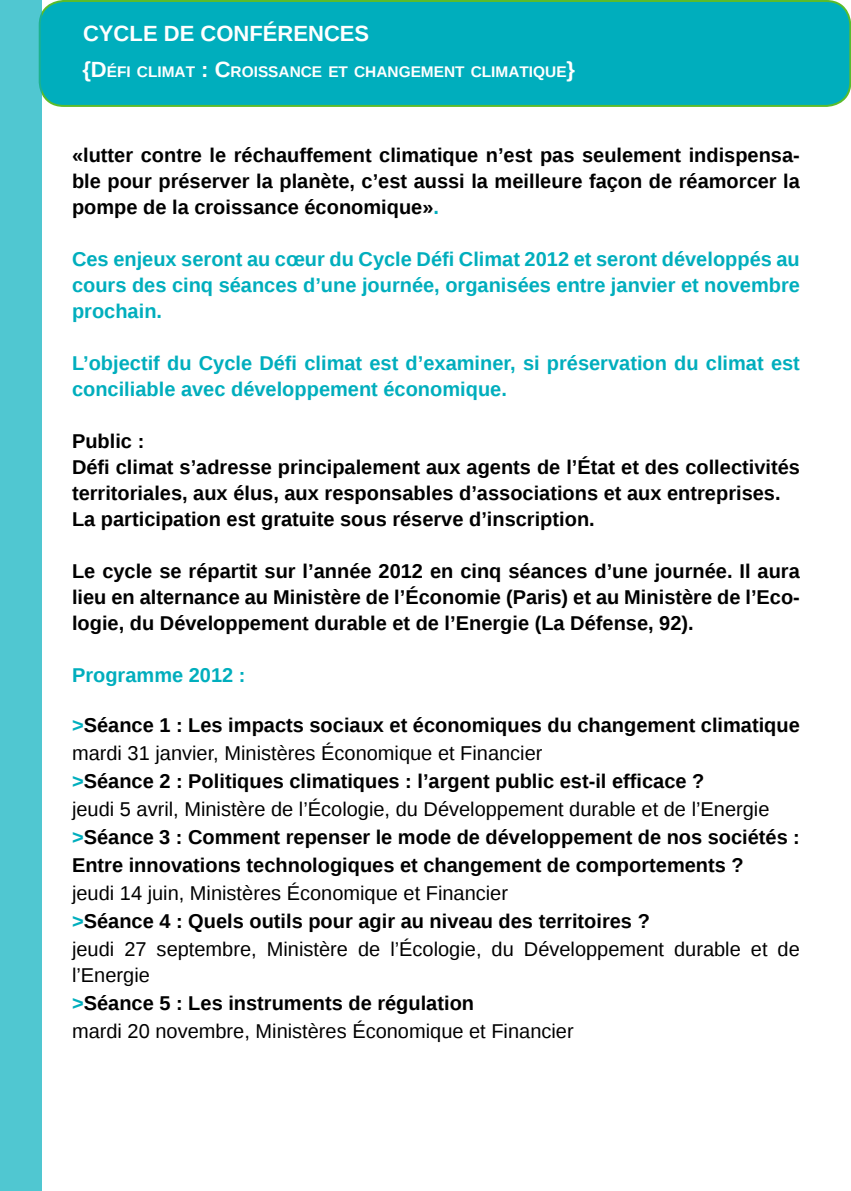
<style>
.page{position:relative;width:851px;height:1191px;background:#fff}
.page>*{position:absolute;margin:0;border:0;box-sizing:border-box;transform-origin:0 0}
.t1{font:700 22px "Liberation Sans";color:#fff}
.t2{font:700 20px/26px "Liberation Sans";color:#000;text-align:justify}
.t3{font:700 20px/26px "Liberation Sans";color:#00aebd;text-align:justify}
.t4{font:20px/28px "Liberation Sans";color:#000}
.t5{font:700 15.4px "Liberation Sans";color:#fff}
.s1{font-style:inherit}
.s2{font-size:22px}
.s3{color:#00aebd}
.s4{font-weight:400}
.s5{font-weight:700;color:#00aebd}
.s6{font-weight:700}
</style>
<div class="page">
<div style="left:40px;top:1px;width:810px;height:105px;background:#00aebd;border-radius:24px"></div>
<div style="left:39px;top:0;width:811px;height:107px;border:2px solid #5bbc2b;border-radius:24px"></div>
<div style="left:0;top:0;width:42px;height:1191px;background:#50c7d1"></div>
<p class="t1" style="left:83px;top:18px;width:134px">CYCLE DE CONF</p>
<p class="t1" style="left:263px;top:18px;width:31px"><span class="s1">é</span>RENCES</p>
<p class="t5" style="left:82px;top:61px;width:494px"><span class="s2">{D</span>ÉFI CLIMAT <span class="s2">: C</span>ROISSANCE ET CHANGEMENT CLIMATIQUE<span class="s2">}</span></p>
<p class="t2" style="left:72px;top:142px;width:729px">«lutter contre le réchauffement climatique n’est pas seulement indispensa&shy;ble pour préserver la planète, c’est aussi la meilleure façon de réamorcer la pompe de la croissance économique»<span class="s3">.</span></p>
<p class="t3" style="left:72px;top:246px;width:729px">Ces enjeux seront au cœur du Cycle Défi Climat 2012 et seront développés au cours des cinq séances d’une journée, organisées entre janvier et novembre prochain.</p>
<p class="t3" style="left:72px;top:350px;width:729px">L’objectif du Cycle Défi climat est d’examiner, si préservation du climat est conciliable avec développement économique.</p>
<p class="t2" style="left:72px;top:428px;width:729px;text-align:left">Public :<br>Défi climat s’adresse principalement aux agents de l’état et des collectivités territoriales, aux élus, aux responsables d’associations et aux entreprises.<br>La participation est gratuite sous réserve d’inscription.</p>
<p class="t2" style="left:72px;top:558px;width:729px">Le cycle se répartit sur l’année 2012 en cinq séances d’une journée. Il aura lieu en alternance au Ministère de l’économie (Paris) et au Ministère de l’Eco&shy;logie, du Développement durable et de l’Energie (La Défense, 92).</p>
<p class="t3" style="left:72px;top:662px;width:175px">Programme 2012 :</p>
<p class="t2" style="left:72px;top:711px;width:729px;line-height:28px;text-align:left"><span class="s3">&gt;</span>Séance 1 : Les impacts sociaux et économiques du changement climatique <span class="s4">mardi 31 janvier, Ministères économique et Financier<br></span><span class="s3">&gt;</span>Séance 2 : Politiques climatiques : l’argent public est-il efficace ?<br><span class="s4">jeudi 5 avril, Ministère de l’écologie, du Développement durable et de l’Energie </span><span class="s3">&gt;</span>Séance 3 : Comment repenser le mode de développement de nos sociétés :<br>Entre innovations technologiques et changement de comportements ?</p>
<p class="t4" style="left:72px;top:880px;width:729px">jeudi 14 juin, Ministères économique et Financier<br><span class="s5">&gt;</span><span class="s6">Séance 4 : Quels outils pour agir au niveau des territoires ?<br></span>jeudi 27 septembre, Ministère de l’écologie, du Développement durable et de</p>
<p class="t4" style="left:72px;top:962px;width:503px">l’Energie<br><span class="s5">&gt;</span><span class="s6">Séance 5 : Les instruments de régulation<br></span>mardi 20 novembre, Ministères économique et Financier</p>
</div>
